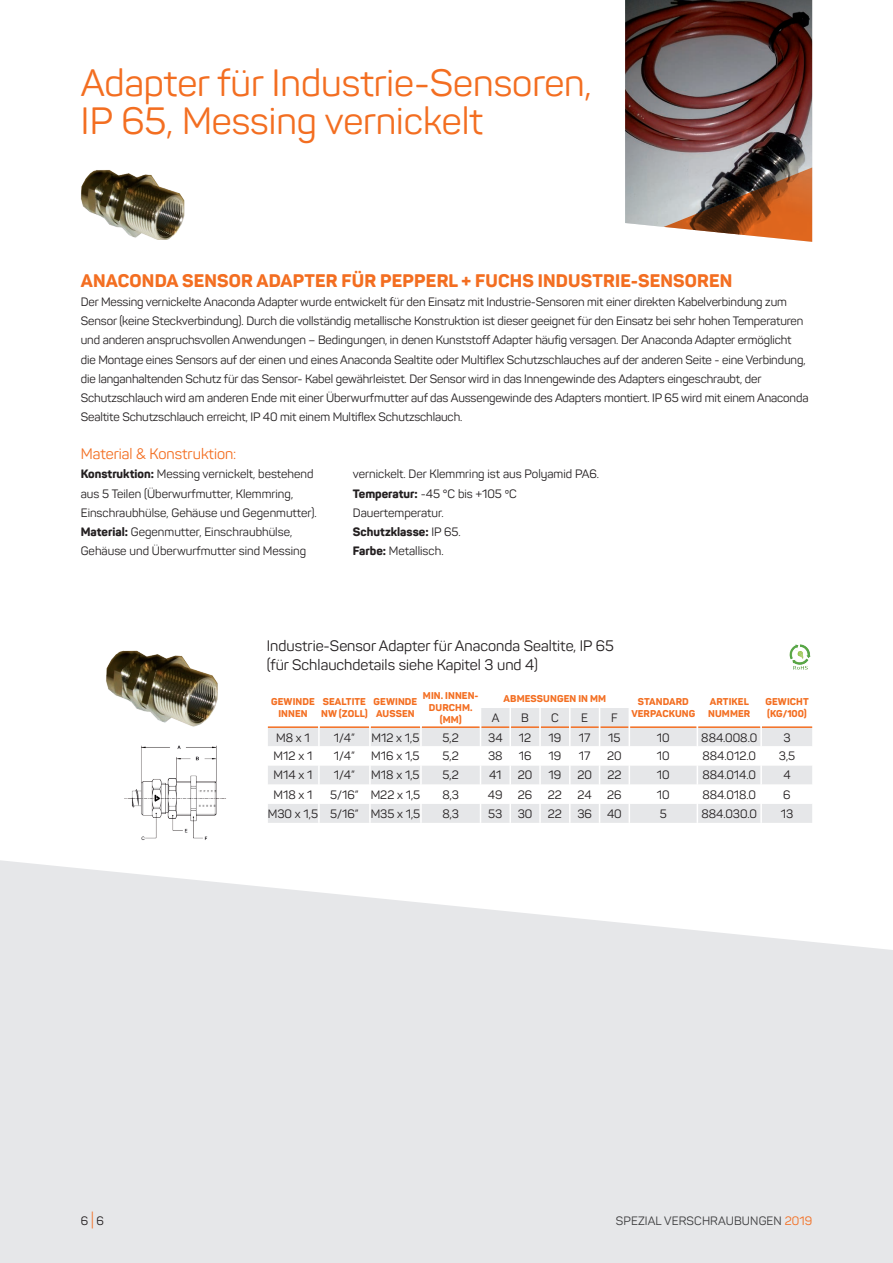
<style>
.page{position:relative;width:893px;height:1263px;background:#fff}
.page>*{position:absolute;margin:0;border:0;box-sizing:border-box;transform-origin:0 0}
.t1{font:37.5px/38.2px "Panton";color:#f36e21}
.t2{font:800 18px "Panton";letter-spacing:.01em;color:#f36e21}
.t3{font:15px/19.2px "Panton";color:#231f20}
.t4{font:15px "Panton";color:#f36e21}
.t5{font:12px/19.2px "Panton";letter-spacing:-.01em;color:#231f20}
.t6{font:12px "Panton";letter-spacing:.01em;color:#3e3e3f}
.t7{font:800 9.75px/12px "Panton";letter-spacing:.01em;color:#f36e21}
.s1{font-weight:800}
.s2{font-size:16.8px;color:#f36e21}
.s3{color:#f36e21}
</style>
<div class="page">
<svg style="left:0;top:860px;width:893px;height:403px;background:#e8e9eb"></svg>
<img style="left:625px;top:0;width:187px;height:227px">
<svg style="left:664px;top:167px;width:148px;height:75px;background:#a1775e"></svg>
<img style="left:789px;top:644px;width:22px;height:26px">
<img style="left:81px;top:170px;width:104px;height:70px">
<img style="left:106px;top:650px;width:112px;height:77px">
<img style="left:124px;top:745px;width:102px;height:95px">
<svg style="left:268px;top:708px;width:544px;height:115px"></svg>
<h1 class="t1" style="left:81px;top:63px;width:512px">Adapter für Industrie-Sensoren,<br>IP 65, Messing vernickelt</h1>
<h2 class="t2" style="left:81px;top:269px;width:653px">ANACONDA SENSOR ADAPTER FÜR PEPPERL + FUCHS INDUSTRIE-SENSOREN</h2>
<p class="t5" style="left:81px;top:292px;width:729px">Der Messing vernickelte Anaconda Adapter wurde entwickelt für den Einsatz mit Industrie-Sensoren mit einer direkten Kabelverbindung zum Sensor (keine Steckverbindung). Durch die vollständig metallische Konstruktion ist dieser geeignet für den Einsatz bei sehr hohen Temperaturen und anderen anspruchsvollen Anwendungen – Bedingungen, in denen Kunststoff Adapter häufig versagen. Der Anaconda Adapter ermöglicht die Montage eines Sensors auf der einen und eines Anaconda Sealtite oder Multiflex Schutzschlauches auf der anderen Seite - eine Verbindung, die langanhaltenden Schutz für das Sensor- Kabel gewährleistet. Der Sensor wird in das Innengewinde des Adapters eingeschraubt, der Schutzschlauch wird am anderen Ende mit einer Überwurfmutter auf das Aussengewinde des Adapters montiert. IP 65 wird mit einem Anaconda Sealtite Schutzschlauch erreicht, IP 40 mit einem Multiflex Schutzschlauch.</p>
<p class="t4" style="left:81px;top:445px;width:157px">Material &amp; Konstruktion:</p>
<p class="t5" style="left:81px;top:464px;width:237px"><span class="s1">Konstruktion:</span> Messing vernickelt, bestehend aus 5 Teilen (Überwurfmutter, Klemmring, Einschraubhülse, Gehäuse und Gegenmutter).<br><span class="s1">Material:</span> Gegenmutter, Einschraubhülse, Gehäuse und Überwurfmutter sind Messing</p>
<p class="t5" style="left:353px;top:464px;width:248px">vernickelt. Der Klemmring ist aus Polyamid PA6.<br><span class="s1">Temperatur:</span> -45 °C bis +105 ºC<br>Dauertemperatur.<br><span class="s1">Schutzklasse:</span> IP 65.<br><span class="s1">Farbe:</span> Metallisch.</p>
<p class="t3" style="left:267px;top:636px;width:349px">Industrie-Sensor Adapter für Anaconda Sealtite, IP 65 (für Schlauchdetails siehe Kapitel 3 und 4)</p>
<p class="t7" style="left:271px;top:696px;width:45px;text-align:center">GEWINDE<br>INNEN</p>
<p class="t7" style="left:321px;top:696px;width:48px">SEALTITE<br>NW (ZOLL)</p>
<p class="t7" style="left:374px;top:696px;width:45px">GEWINDE<br>AUSSEN</p>
<p class="t7" style="left:423px;top:690px;width:57px;text-align:center">MIN. INNEN-<br>DURCHM. (MM)</p>
<p class="t7" style="left:504px;top:692px;width:104px">ABMESSUNGEN IN MM</p>
<p class="t7" style="left:631px;top:696px;width:65px;text-align:center">STANDARD<br>VERPACKUNG</p>
<p class="t7" style="left:708px;top:696px;width:44px">ARTIKEL<br>NUMMER</p>
<p class="t7" style="left:765px;top:696px;width:45px">GEWICHT (KG/100)</p>
<p class="t5" style="left:492px;top:708px;width:9px">A</p>
<p class="t5" style="left:521px;top:708px;width:9px">B</p>
<p class="t5" style="left:551px;top:708px;width:9px">C</p>
<p class="t5" style="left:581px;top:708px;width:8px">E</p>
<p class="t5" style="left:611px;top:708px;width:8px">F</p>
<p class="t5" style="left:276px;top:728px;width:35px">M8 x 1</p>
<p class="t5" style="left:334px;top:728px;width:22px">1/4”</p>
<p class="t5" style="left:371px;top:728px;width:50px">M12 x 1,5</p>
<p class="t5" style="left:443px;top:728px;width:18px">5,2</p>
<p class="t5" style="left:488px;top:728px;width:16px">34</p>
<p class="t5" style="left:519px;top:728px;width:14px">12</p>
<p class="t5" style="left:548px;top:728px;width:14px">19</p>
<p class="t5" style="left:579px;top:728px;width:13px">17</p>
<p class="t5" style="left:608px;top:728px;width:14px">15</p>
<p class="t5" style="left:657px;top:728px;width:14px">10</p>
<p class="t5" style="left:701px;top:728px;width:57px">884.008.0</p>
<p class="t5" style="left:783px;top:728px;width:9px">3</p>
<p class="t5" style="left:274px;top:746px;width:40px">M12 x 1</p>
<p class="t5" style="left:334px;top:746px;width:22px">1/4”</p>
<p class="t5" style="left:371px;top:746px;width:50px">M16 x 1,5</p>
<p class="t5" style="left:443px;top:746px;width:18px">5,2</p>
<p class="t5" style="left:488px;top:746px;width:16px">38</p>
<p class="t5" style="left:519px;top:746px;width:14px">16</p>
<p class="t5" style="left:548px;top:746px;width:14px">19</p>
<p class="t5" style="left:579px;top:746px;width:13px">17</p>
<p class="t5" style="left:607px;top:746px;width:16px">20</p>
<p class="t5" style="left:657px;top:746px;width:14px">10</p>
<p class="t5" style="left:702px;top:746px;width:55px">884.012.0</p>
<p class="t5" style="left:779px;top:746px;width:18px">3,5</p>
<p class="t5" style="left:273px;top:765px;width:41px">M14 x 1</p>
<p class="t5" style="left:334px;top:765px;width:22px">1/4”</p>
<p class="t5" style="left:371px;top:765px;width:50px">M18 x 1,5</p>
<p class="t5" style="left:443px;top:765px;width:18px">5,2</p>
<p class="t5" style="left:489px;top:765px;width:14px">41</p>
<p class="t5" style="left:518px;top:765px;width:16px">20</p>
<p class="t5" style="left:548px;top:765px;width:14px">19</p>
<p class="t5" style="left:577px;top:765px;width:16px">20</p>
<p class="t5" style="left:607px;top:765px;width:16px">22</p>
<p class="t5" style="left:657px;top:765px;width:14px">10</p>
<p class="t5" style="left:702px;top:765px;width:55px">884.014.0</p>
<p class="t5" style="left:783px;top:765px;width:9px">4</p>
<p class="t5" style="left:273px;top:785px;width:41px">M18 x 1</p>
<p class="t5" style="left:330px;top:785px;width:92px">5/16” M22 x 1,5</p>
<p class="t5" style="left:442px;top:785px;width:18px">8,3</p>
<p class="t5" style="left:488px;top:785px;width:16px">49</p>
<p class="t5" style="left:518px;top:785px;width:16px">26</p>
<p class="t5" style="left:548px;top:785px;width:16px">22</p>
<p class="t5" style="left:578px;top:785px;width:16px">24</p>
<p class="t5" style="left:607px;top:785px;width:16px">26</p>
<p class="t5" style="left:657px;top:785px;width:14px">10</p>
<p class="t5" style="left:702px;top:785px;width:55px">884.018.0</p>
<p class="t5" style="left:783px;top:785px;width:9px">6</p>
<p class="t5" style="left:268px;top:804px;width:154px">M30 x 1,5 5/16” M35 x 1,5</p>
<p class="t5" style="left:442px;top:804px;width:18px">8,3</p>
<p class="t5" style="left:488px;top:804px;width:16px">53</p>
<p class="t5" style="left:518px;top:804px;width:16px">30</p>
<p class="t5" style="left:548px;top:804px;width:16px">22</p>
<p class="t5" style="left:577px;top:804px;width:16px">36</p>
<p class="t5" style="left:607px;top:804px;width:16px">40</p>
<p class="t5" style="left:660px;top:804px;width:9px">5</p>
<p class="t5" style="left:701px;top:804px;width:57px">884.030.0</p>
<p class="t5" style="left:781px;top:804px;width:14px">13</p>
<p class="t5" style="left:81px;top:1211px;width:25px">6<span class="s2">|</span>6</p>
<p class="t6" style="left:616px;top:1213px;width:198px">SPEZIAL VERSCHRAUBUNGEN <span class="s3">2019</span></p>
</div>
